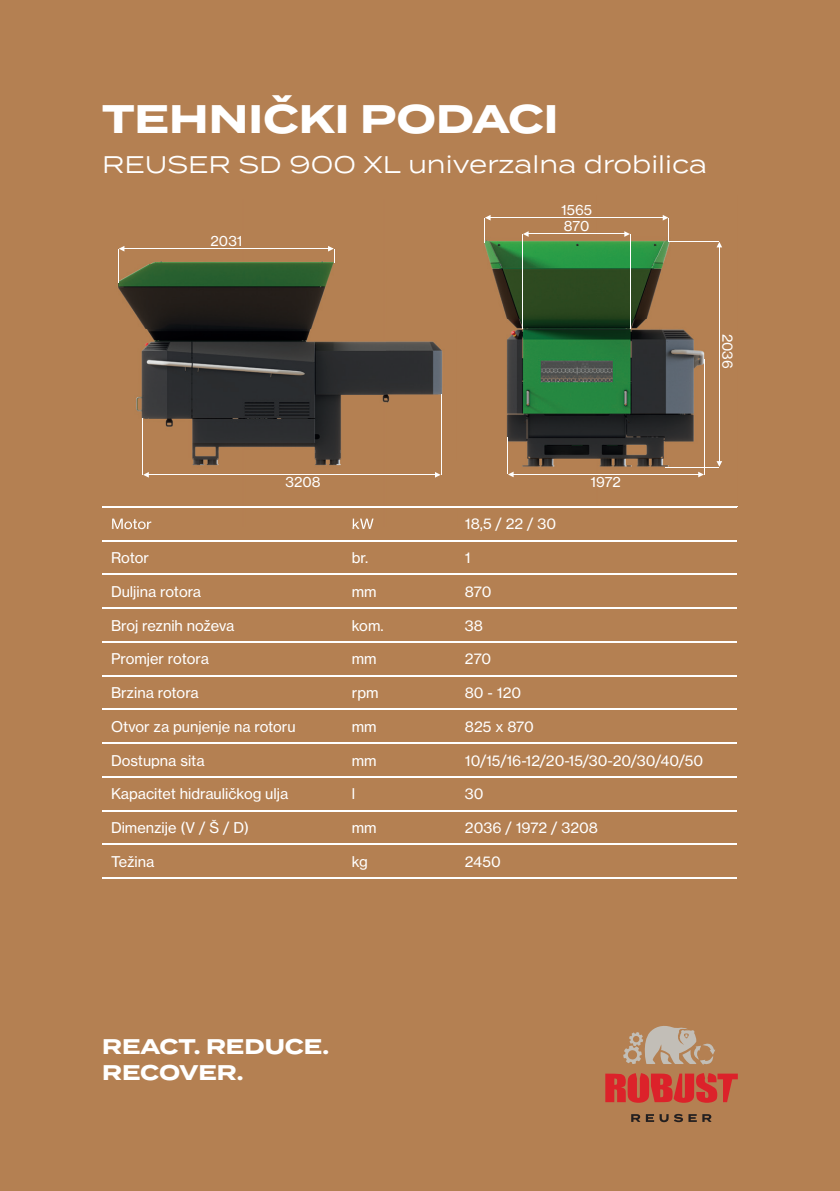
<style>
.page{position:relative;width:840px;height:1191px;background:#fff}
.page>*{position:absolute;margin:0;border:0;box-sizing:border-box;transform-origin:0 0}
.t1{font:700 39.8px "Termina";color:#fff}
.t2{font:24px "Termina";color:#fff}
.t3{font:700 21.2px/26.6px "Termina";color:#fff}
.t4{font:14.6px "N Haas Grotesk TX Pro 55 Rg";color:#fff}
.t5{font:14px/16.2px "N Haas Grotesk TX Pro 55 Rg";color:#fff}
</style>
<div class="page">
<div style="left:0;top:0;width:839px;height:1191px;background:#b48052"></div>
<hr style="left:102px;top:506px;width:241px;height:1px;background:#fff">
<hr style="left:102px;top:540px;width:241px;height:1px;background:#fff">
<hr style="left:343px;top:540px;width:113px;height:1px;background:#fff">
<hr style="left:456px;top:540px;width:280px;height:1px;background:#fff">
<hr style="left:102px;top:574px;width:241px;height:1px;background:#fff">
<hr style="left:343px;top:574px;width:113px;height:1px;background:#fff">
<hr style="left:456px;top:574px;width:280px;height:1px;background:#fff">
<hr style="left:102px;top:607px;width:241px;height:1px;background:#fff">
<hr style="left:343px;top:607px;width:113px;height:1px;background:#fff">
<hr style="left:456px;top:607px;width:280px;height:1px;background:#fff">
<hr style="left:102px;top:641px;width:241px;height:1px;background:#fff">
<hr style="left:343px;top:641px;width:113px;height:1px;background:#fff">
<hr style="left:456px;top:641px;width:280px;height:1px;background:#fff">
<hr style="left:102px;top:675px;width:241px;height:1px;background:#fff">
<hr style="left:343px;top:675px;width:113px;height:1px;background:#fff">
<hr style="left:456px;top:675px;width:280px;height:1px;background:#fff">
<hr style="left:102px;top:709px;width:241px;height:1px;background:#fff">
<hr style="left:343px;top:709px;width:113px;height:1px;background:#fff">
<hr style="left:456px;top:709px;width:280px;height:1px;background:#fff">
<hr style="left:102px;top:742px;width:241px;height:1px;background:#fff">
<hr style="left:343px;top:742px;width:113px;height:1px;background:#fff">
<hr style="left:456px;top:742px;width:280px;height:1px;background:#fff">
<hr style="left:102px;top:776px;width:241px;height:1px;background:#fff">
<hr style="left:343px;top:776px;width:113px;height:1px;background:#fff">
<hr style="left:456px;top:776px;width:280px;height:1px;background:#fff">
<hr style="left:102px;top:810px;width:241px;height:1px;background:#fff">
<hr style="left:343px;top:810px;width:113px;height:1px;background:#fff">
<hr style="left:456px;top:810px;width:280px;height:1px;background:#fff">
<hr style="left:102px;top:843px;width:241px;height:2px;background:#fff">
<hr style="left:343px;top:843px;width:113px;height:2px;background:#fff">
<hr style="left:456px;top:843px;width:280px;height:2px;background:#fff">
<hr style="left:102px;top:877px;width:241px;height:1px;background:#fff">
<hr style="left:343px;top:877px;width:113px;height:1px;background:#fff">
<hr style="left:456px;top:877px;width:280px;height:1px;background:#fff">
<svg style="left:623px;top:1026px;width:92px;height:39px"></svg>
<svg style="left:631px;top:1113px;width:80px;height:9px"></svg>
<svg style="left:605px;top:1073px;width:132px;height:29px"></svg>
<img style="left:104px;top:246px;width:353px;height:277px">
<img style="left:104px;top:506px;width:352px;height:1px">
<img style="left:112px;top:518px;width:39px;height:8px">
<img style="left:352px;top:518px;width:21px;height:8px">
<img style="left:484px;top:215px;width:238px;height:263px">
<img style="left:457px;top:506px;width:279px;height:1px">
<hr style="left:440px;top:394px;width:1px;height:80px;background:#fff">
<hr style="left:142px;top:418px;width:1px;height:56px;background:#fff">
<hr style="left:148px;top:474px;width:289px;height:1px;background:#fff">
<svg style="left:143px;top:472px;width:6px;height:5px"></svg>
<svg style="left:435px;top:472px;width:5px;height:5px"></svg>
<hr style="left:118px;top:249px;width:1px;height:34px;background:#fff">
<hr style="left:121px;top:248px;width:211px;height:1px;background:#fff">
<svg style="left:119px;top:246px;width:5px;height:5px"></svg>
<svg style="left:328px;top:246px;width:6px;height:16px"></svg>
<hr style="left:507px;top:438px;width:1px;height:36px;background:#fff">
<hr style="left:703px;top:359px;width:1px;height:115px;background:#fff">
<hr style="left:510px;top:474px;width:189px;height:1px;background:#fff">
<svg style="left:697px;top:472px;width:6px;height:5px"></svg>
<svg style="left:507px;top:471px;width:6px;height:6px"></svg>
<hr style="left:664px;top:467px;width:54px;height:1px;background:#fff">
<hr style="left:668px;top:241px;width:50px;height:1px;background:#fff">
<hr style="left:718px;top:244px;width:1px;height:220px;background:#fff">
<svg style="left:716px;top:242px;width:5px;height:5px"></svg>
<svg style="left:716px;top:461px;width:5px;height:6px"></svg>
<hr style="left:629px;top:234px;width:1px;height:95px;background:#fff">
<hr style="left:522px;top:234px;width:1px;height:95px;background:#fff">
<hr style="left:488px;top:217px;width:175px;height:1px;background:#fff">
<hr style="left:525px;top:233px;width:101px;height:1px;background:#fff">
<svg style="left:484px;top:215px;width:6px;height:28px"></svg>
<svg style="left:662px;top:215px;width:7px;height:27px"></svg>
<svg style="left:624px;top:231px;width:5px;height:6px"></svg>
<svg style="left:522px;top:231px;width:6px;height:6px"></svg>
<h1 class="t1" style="left:102px;top:89px;width:457px">TEHNIČKI PODACI</h1>
<h2 class="t2" style="left:102px;top:146px;width:606px">REUSER SD 900 XL univerzalna drobilica</h2>
<p class="t5" style="left:210px;top:233px;width:33px">2031</p>
<p class="t5" style="left:561px;top:202px;width:32px">1565<br>870</p>
<p class="t5" style="left:735px;top:334px;width:37px;rotate:90deg">2036</p>
<p class="t5" style="left:285px;top:474px;width:36px">3208</p>
<p class="t5" style="left:590px;top:474px;width:32px">1972</p>
<p class="t4" style="left:111px;top:515px;width:42px">Motor</p>
<p class="t4" style="left:351px;top:515px;width:24px">kW</p>
<p class="t4" style="left:464px;top:515px;width:93px">18,5 / 22 / 30</p>
<p class="t4" style="left:111px;top:549px;width:39px">Rotor</p>
<p class="t4" style="left:351px;top:549px;width:18px">br.</p>
<p class="t4" style="left:464px;top:549px;width:7px">1</p>
<p class="t4" style="left:111px;top:582px;width:92px">Duljina rotora</p>
<p class="t4" style="left:351px;top:582px;width:26px">mm</p>
<p class="t4" style="left:464px;top:582px;width:28px">870</p>
<p class="t4" style="left:111px;top:616px;width:125px">Broj reznih noževa</p>
<p class="t4" style="left:351px;top:616px;width:33px">kom.</p>
<p class="t4" style="left:464px;top:616px;width:20px">38</p>
<p class="t4" style="left:111px;top:650px;width:99px">Promjer rotora</p>
<p class="t4" style="left:351px;top:650px;width:26px">mm</p>
<p class="t4" style="left:464px;top:650px;width:28px">270</p>
<p class="t4" style="left:111px;top:684px;width:89px">Brzina rotora</p>
<p class="t4" style="left:351px;top:684px;width:28px">rpm</p>
<p class="t4" style="left:464px;top:684px;width:58px">80 - 120</p>
<p class="t4" style="left:111px;top:717px;width:186px">Otvor za punjenje na rotoru</p>
<p class="t4" style="left:351px;top:717px;width:26px">mm</p>
<p class="t4" style="left:464px;top:717px;width:70px">825 x 870</p>
<p class="t4" style="left:111px;top:751px;width:95px">Dostupna sita</p>
<p class="t4" style="left:351px;top:751px;width:26px">mm</p>
<p class="t4" style="left:464px;top:751px;width:239px">10/15/16-12/20-15/30-20/30/40/50</p>
<p class="t4" style="left:111px;top:785px;width:179px">Kapacitet hidrauličkog ulja</p>
<p class="t4" style="left:351px;top:785px;width:5px">l</p>
<p class="t4" style="left:464px;top:785px;width:20px">30</p>
<p class="t4" style="left:111px;top:819px;width:139px">Dimenzije (V / Š / D)</p>
<p class="t4" style="left:351px;top:819px;width:26px">mm</p>
<p class="t4" style="left:464px;top:819px;width:134px">2036 / 1972 / 3208</p>
<p class="t4" style="left:111px;top:852px;width:45px">Težina</p>
<p class="t4" style="left:351px;top:852px;width:18px">kg</p>
<p class="t4" style="left:464px;top:852px;width:37px">2450</p>
<h3 class="t3" style="left:102px;top:1033px;width:228px">REACT. REDUCE.<br>RECOVER.</h3>
</div>
